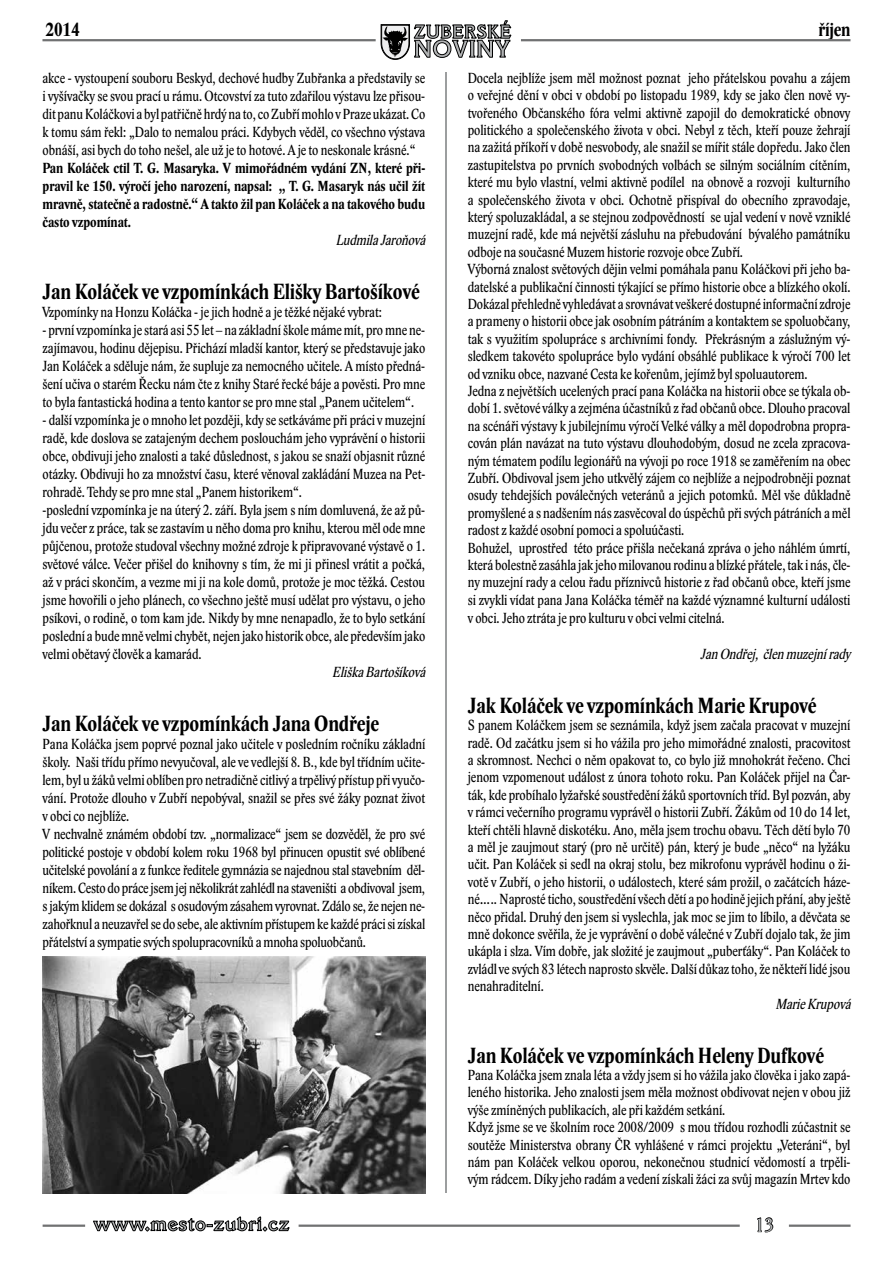
<style>
.page{position:relative;width:893px;height:1263px;background:#fff}
.page>*{position:absolute;margin:0;border:0;box-sizing:border-box;transform-origin:0 0}
.t1{font:700 23.55px "Veracruz CE";letter-spacing:.05em;color:#b1b3b4}
.t2{font:700 22.5px "Lido STF Cond";color:#000}
.t3{font:700 19.5px "Lido STF Cond";color:#000}
.t4{font:18.75px "Veracruz CE";color:#b1b3b4}
.t5{font:700 18.3px "Veracruz CE";letter-spacing:.05em;color:#b1b3b4}
.t6{font:15px/17.4px "Lido STF Cond";color:#000}
.t7{font:700 15px/18px "Lido STF Cond";color:#000;text-align:justify}
.t8{font:italic 15px "Lido STF Cond";color:#000}
</style>
<div class="page">
<img style="left:43px;top:957px;width:382px;height:236px">
<svg style="left:381px;top:20px;width:130px;height:39px"></svg>
<hr style="left:42px;top:39px;width:334px;height:2px;background:#707172">
<hr style="left:521px;top:39px;width:329px;height:2px;background:#707172">
<hr style="left:446px;top:72px;width:1px;height:1121px;background:#9c9e9f">
<svg style="left:757px;top:1217px;width:17px;height:16px"></svg>
<svg style="left:93px;top:1216px;width:197px;height:16px"></svg>
<hr style="left:299px;top:1224px;width:441px;height:3px;background:#707172">
<hr style="left:789px;top:1224px;width:61px;height:3px;background:#707172">
<hr style="left:43px;top:1224px;width:42px;height:3px;background:#707172">
<p class="t5" style="left:414px;top:21px;width:98px">ZUBERSKÉ</p>
<h1 class="t1" style="left:414px;top:34px;width:97px">NOVINY</h1>
<h3 class="t3" style="left:45px;top:19px;width:36px">2014</h3>
<h3 class="t3" style="left:818px;top:19px;width:34px">říjen</h3>
<p class="t6" style="left:43px;top:69px;width:384px;line-height:18px;text-align:justify">akce - vystoupení souboru Beskyd, dechové hudby Zubřanka a představily se i vyšívačky se svou prací u rámu. Otcovství za tuto zdařilou výstavu lze přisou&shy;dit panu Koláčkovi a byl patřičně hrdý nato, co Zubří mohlo vPraze ukázat. Co k tomu sám řekl: „Dalo to nemalou práci. Kdybych věděl, co všechno výstava obnáší, asi bych do toho nešel, ale už je to hotové. A je to neskonale krásné.“</p>
<p class="t7" style="left:43px;top:159px;width:384px">Pan Koláček ctil T. G. Masaryka. V mimořádném vydání ZN, které při&shy;pravil ke 150. výročí jeho narození, napsal: „ T. G. Masaryk nás učil žít mravně, statečně a radostně.“ A takto žil pan Koláček a na takového budu často vzpomínat.</p>
<p class="t8" style="left:336px;top:232px;width:94px">LudmilaJaroňová</p>
<h2 class="t2" style="left:43px;top:279px;width:379px">Jan Koláček ve vzpomínkách Elišky Bartošíkové</h2>
<p class="t6" style="left:43px;top:303px;width:341px">Vzpomínky na Honzu Koláčka - je jich hodně aje těžké nějaké vybrat:</p>
<p class="t6" style="left:43px;top:321px;width:384px;line-height:18px;text-align:justify">- první vzpomínka je stará asi 55 let – nazákladní škole máme mít, pro mne ne&shy;zajímavou, hodinu dějepisu. Přichází mladší kantor, který se představuje jako Jan Koláček a sděluje nám, že supluje za nemocného učitele. A místo předná&shy;šení učiva o starém Řecku nám čte z knihy Staré řecké báje a pověsti. Pro mne to byla fantastická hodina atento kantor se pro mne stal „Panem učitelem“.</p>
<p class="t6" style="left:43px;top:411px;width:384px;line-height:18px">- další vzpomínka je omnoho let později, kdy se setkáváme při práci vmuzejní radě, kde doslova se zatajeným dechem poslouchám jeho vyprávění o historii obce, obdivuji jeho znalosti a také důslednost, s jakou se snaží objasnit různé otázky. Obdivuji ho za množství času, které věnoval zakládání Muzea na Pet&shy;rohradě. Tehdy se pro mne stal „Panem historikem“.<br>-poslední vzpomínka je na úterý 2. září. Byla jsem s ním domluvená, že až pů&shy;jdu večer z práce, tak se zastavím u něho doma pro knihu, kterou měl ode mne půjčenou, protože studoval všechny možné zdroje k připravované výstavě o 1. světové válce. Večer přišel do knihovny s tím, že mi ji přinesl vrátit a počká, až v práci skončím, a vezme mi ji na kole domů, protože je moc těžká. Cestou jsme hovořili o jeho plánech, co všechno ještě musí udělat pro výstavu, o jeho psíkovi, o rodině, o tom kam jde. Nikdy by mne nenapadlo, že to bylo setkání poslední a bude mně velmi chybět, nejen jako historik obce, ale především jako velmi obětavý člověk a kamarád.</p>
<p class="t8" style="left:332px;top:664px;width:98px">EliškaBartošíková</p>
<h2 class="t2" style="left:43px;top:711px;width:338px">Jan Koláček ve vzpomínkách Jana Ondřeje</h2>
<p class="t6" style="left:43px;top:735px;width:384px;line-height:18px">Pana Koláčka jsem poprvé poznal jako učitele v posledním ročníku základní školy. Naši třídu přímo nevyučoval, ale vevedlejší 8. B., kde byl třídním učite&shy;lem, byl u žáků velmi oblíben pro netradičně citlivý atrpělivý přístup při vyučo&shy;vání. Protože dlouho v Zubří nepobýval, snažil se přes své žáky poznat život v obci co nejblíže.<br>V nechvalně známém období tzv. „normalizace“ jsem se dozvěděl, že pro své politické postoje v období kolem roku 1968 byl přinucen opustit své oblíbené učitelské povolání a z funkce ředitele gymnázia se najednou stal stavebním děl&shy;níkem. Cesto do práce jsem jej několikrát zahlédl nastaveništi a obdivoval jsem, sjakým klidem se dokázal s osudovým zásahem vyrovnat. Zdálo se, že nejen ne&shy;zahořknul a neuzavřel se do sebe, ale aktivním přístupem ke každé práci si získal přátelství asympatie svých spolupracovníků amnoha spoluobčanů.</p>
<p class="t6" style="left:468px;top:69px;width:384px">Docela nejblíže jsem měl možnost poznat jeho přátelskou povahu a zájem o veřejné dění v obci v období po listopadu 1989, kdy se jako člen nově vy&shy;tvořeného Občanského fóra velmi aktivně zapojil do demokratické obnovy politického a společenského života v obci. Nebyl z těch, kteří pouze žehrají na zažitá příkoří v době nesvobody, ale snažil se mířit stále dopředu. Jako člen zastupitelstva po prvních svobodných volbách se silným sociálním cítěním, které mu bylo vlastní, velmi aktivně podílel na obnově a rozvoji kulturního a společenského života v obci. Ochotně přispíval do obecního zpravodaje, který spoluzakládal, a se stejnou zodpovědností se ujal vedení v nově vzniklé muzejní radě, kde má největší zásluhu na přebudování bývalého památníku odboje nasoučasné Muzem historie rozvoje obce Zubří.<br>Výborná znalost světových dějin velmi pomáhala panu Koláčkovi při jeho ba&shy;datelské a publikační činnosti týkající se přímo historie obce a blízkého okolí.<br>Dokázal přehledně vyhledávat asrovnávat veškeré dostupné informační zdroje a prameny o historii obce jak osobním pátráním a kontaktem se spoluobčany, tak s využitím spolupráce s archivními fondy. Překrásným a záslužným vý&shy;sledkem takovéto spolupráce bylo vydání obsáhlé publikace k výročí 700 let od vzniku obce, nazvané Cesta ke kořenům, jejímž byl spoluautorem.<br>Jedna z největších ucelených prací pana Koláčka na historii obce se týkala ob&shy;dobí 1. světové války azejména účastníků zřad občanů obce. Dlouho pracoval na scénáři výstavy k jubilejnímu výročí Velké války a měl dopodrobna propra&shy;cován plán navázat na tuto výstavu dlouhodobým, dosud ne zcela zpracova&shy;ným tématem podílu legionářů na vývoji po roce 1918 se zaměřením na obec Zubří. Obdivoval jsem jeho utkvělý zájem co nejblíže a nejpodrobněji poznat osudy tehdejších poválečných veteránů a jejich potomků. Měl vše důkladně promyšlené as nadšením nás zasvěcoval do úspěchů při svých pátráních aměl radost z každé osobní pomoci aspoluúčasti.<br>Bohužel, uprostřed této práce přišla nečekaná zpráva o jeho náhlém úmrtí, která bolestně zasáhla jak jeho milovanou rodinu a blízké přátele, tak i nás, čle&shy;ny muzejní rady a celou řadu příznivců historie z řad občanů obce, kteří jsme si zvykli vídat pana Jana Koláčka téměř na každé významné kulturní události v obci. Jeho ztráta je pro kulturu v obci velmi citelná.</p>
<p class="t8" style="left:700px;top:646px;width:152px">Jan Ondřej, člen muzejnírady</p>
<h2 class="t2" style="left:468px;top:693px;width:350px">Jak Koláček ve vzpomínkách Marie Krupové</h2>
<p class="t6" style="left:468px;top:717px;width:384px;text-align:justify">S panem Koláčkem jsem se seznámila, když jsem začala pracovat v muzejní radě. Od začátku jsem si ho vážila pro jeho mimořádné znalosti, pracovitost a skromnost. Nechci o něm opakovat to, co bylo již mnohokrát řečeno. Chci jenom vzpomenout událost z února tohoto roku. Pan Koláček přijel na Čar&shy;ták, kde probíhalo lyžařské soustředění žáků sportovních tříd. Byl pozván, aby v rámci večerního programu vyprávěl o historii Zubří. Žákům od 10 do 14 let, kteří chtěli hlavně diskotéku. Ano, měla jsem trochu obavu. Těch dětí bylo 70 a měl je zaujmout starý (pro ně určitě) pán, který je bude „něco“ na lyžáku učit. Pan Koláček si sedl na okraj stolu, bez mikrofonu vyprávěl hodinu o ži&shy;votě v Zubří, o jeho historii, o událostech, které sám prožil, o začátcích háze&shy;né….. Naprosté ticho, soustředění všech dětí a po hodině jejich přání, aby ještě něco přidal. Druhý den jsem si vyslechla, jak moc se jim to líbilo, a děvčata se mně dokonce svěřila, že je vyprávění o době válečné v Zubří dojalo tak, že jim ukápla i slza. Vím dobře, jak složité je zaujmout „puberťáky“. Pan Koláček to zvládl vesvých 83 létech naprosto skvěle. Další důkaz toho, že někteří lidé jsou nenahraditelní.</p>
<p class="t8" style="left:775px;top:996px;width:80px">MarieKrupová</p>
<h2 class="t2" style="left:468px;top:1043px;width:357px">Jan Koláček ve vzpomínkách Heleny Dufkové</h2>
<p class="t6" style="left:468px;top:1066px;width:384px">Pana Koláčka jsem znala léta a vždy jsem si ho vážila jako člověka i jako zapá&shy;leného historika. Jeho znalosti jsem měla možnost obdivovat nejen v obou již výše zmíněných publikacích, ale při každém setkání.<br>Když jsme se ve školním roce 2008/2009 s mou třídou rozhodli zúčastnit se soutěže Ministerstva obrany ČR vyhlášené v rámci projektu „Veteráni“, byl nám pan Koláček velkou oporou, nekonečnou studnicí vědomostí a trpěli&shy;vým rádcem. Díky jeho radám a vedení získali žáci za svůj magazín Mrtev kdo</p>
<p class="t4" style="left:755px;top:1213px;width:20px">13</p>
</div>
